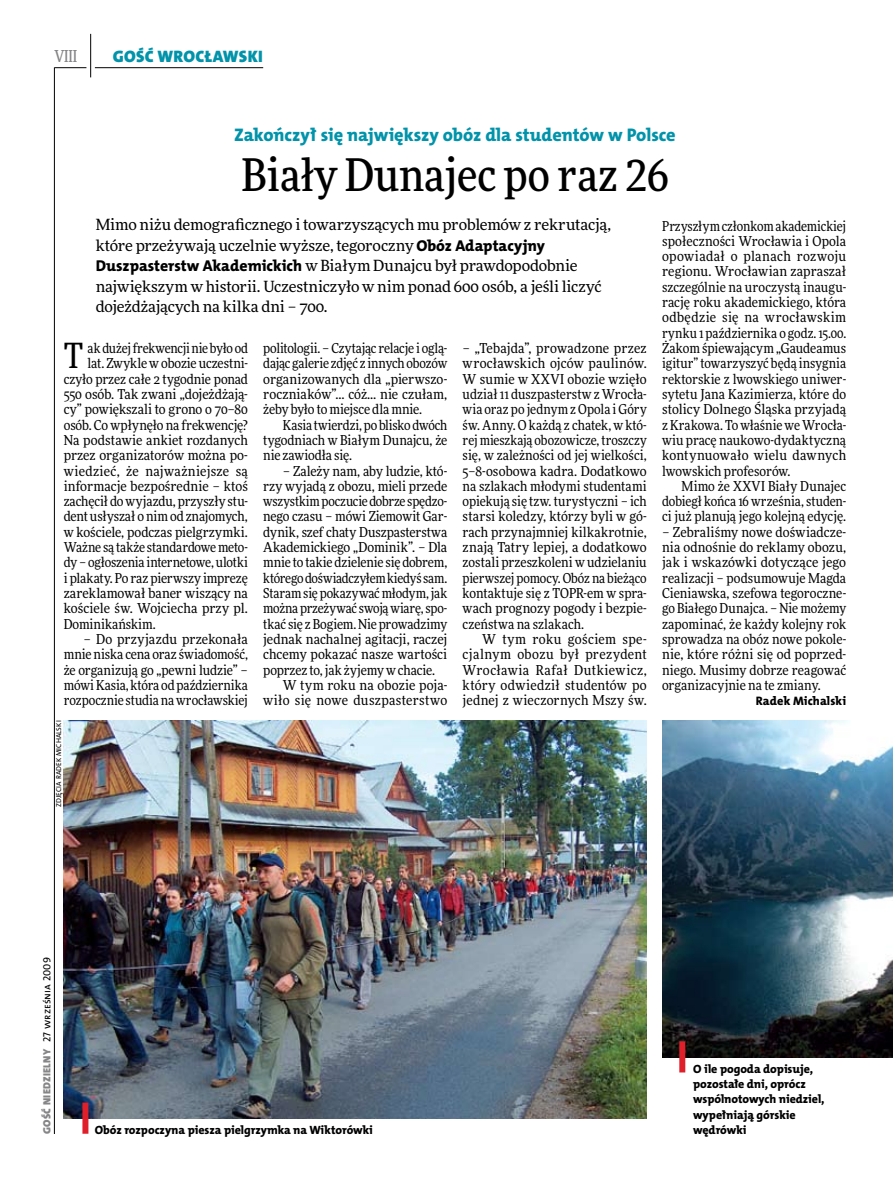
<style>
.page{position:relative;width:893px;height:1191px;background:#fff}
.page>*{position:absolute;margin:0;border:0;box-sizing:border-box;transform-origin:0 0}
.t1{font:500 45px "Freeday Narrow";color:#000}
.t2{font:34.8px "Freeday Narrow News";color:#000}
.t3{font:18.3px "The Mix HP8 Ex Bld";letter-spacing:-.005em;color:#0093aa}
.t4{font:16.65px "The Mix HP9 Blk";letter-spacing:.02em;color:#0093aa}
.t5{font:500 16.5px "Freeday Narrow";color:#858486;scale:.9 1}
.t6{font:15.45px/20.4px "Freeday News";letter-spacing:-.01em;color:#000}
.t7{font:13.65px/15.3px "Freeday Narrow News";color:#000;text-align:justify}
.t8{font:13.65px "Freeday Narrow News";letter-spacing:.025em;color:#000}
.t9{font:13.65px "Freeday Narrow News";letter-spacing:.02em;color:#000}
.t10{font:12.3px "The Mix HP8 Ex Bld";letter-spacing:.005em;color:#000}
.t11{font:12px/15.3px "The Mix HP8 Ex Bld";letter-spacing:-.005em;color:#000}
.t12{font:10.5px "The Mix HP9 Blk";letter-spacing:.025em;color:#858486}
.t13{font:7.2px "The Mix HP5 Plain";letter-spacing:.015em;color:#000}
.s1{font-family:"The Mix HP8 Ex Bld";font-size:15.75px}
.s2{font-family:"The Mix HP5 Plain";color:#000}
</style>
<div class="page">
<hr style="left:54px;top:67px;width:1px;height:1067px;background:#000">
<hr style="left:90px;top:34px;width:1px;height:43px;background:#000">
<hr style="left:54px;top:67px;width:32px;height:1px;background:#000">
<hr style="left:95px;top:67px;width:168px;height:1px;background:#000">
<img style="left:64px;top:720px;width:583px;height:398px">
<div style="left:82px;top:1102px;width:6px;height:31px;background:#df1f2a"></div>
<img style="left:662px;top:720px;width:231px;height:337px">
<div style="left:679px;top:1041px;width:6px;height:31px;background:#df1f2a"></div>
<p class="t5" style="left:54px;top:46px;width:27px">VIII</p>
<p class="t4" style="left:113px;top:46px;width:152px">GOŚĆ WROCŁAWSKI</p>
<h3 class="t3" style="left:234px;top:123px;width:443px">Zakończył się największy obóz dla studentów w Polsce</h3>
<h1 class="t1" style="left:241px;top:147px;width:429px">Biały Dunajec po raz 26</h1>
<p class="t6" style="left:96px;top:214px;width:517px">Mimo niżu demograficznego i towarzyszących mu problemów z rekrutacją, które przeżywają uczelnie wyższe, tegoroczny <span class="s1">Obóz Adaptacyjny Duszpasterstw Akademickich</span> w Białym Dunajcu był prawdopodobnie największym w historii. Uczestniczyło w nim ponad 600 osób, a jeśli liczyć dojeżdżających na kilka dni – 700.</p>
<h2 class="t2" style="left:64px;top:334px;width:21px">T</h2>
<p class="t7" style="left:88px;top:340px;width:162px">ak dużej frekwencji nie było od</p>
<p class="t7" style="left:88px;top:356px;width:162px">lat. Zwykle w obozie uczestni-</p>
<p class="t7" style="left:64px;top:371px;width:186px">czyło przez całe 2 tygodnie ponad</p>
<p class="t7" style="left:64px;top:386px;width:186px">550 osób. Tak zwani „dojeżdżają-</p>
<p class="t7" style="left:64px;top:401px;width:186px">cy” powiększali to grono o 70–80</p>
<p class="t7" style="left:64px;top:417px;width:186px">osób. Co wpłynęło na frekwencję?</p>
<p class="t7" style="left:64px;top:432px;width:186px">Na podstawie ankiet rozdanych</p>
<p class="t7" style="left:64px;top:447px;width:186px">przez organizatorów można po-</p>
<p class="t8" style="left:64px;top:462px;width:186px">wiedzieć, że najważniejsze są</p>
<p class="t7" style="left:64px;top:478px;width:186px">informacje bezpośrednie – ktoś</p>
<p class="t7" style="left:64px;top:493px;width:186px">zachęcił do wyjazdu, przyszły stu-</p>
<p class="t7" style="left:64px;top:509px;width:186px">dent usłyszał o nim od znajomych,</p>
<p class="t7" style="left:64px;top:524px;width:186px">w kościele, podczas pielgrzymki.</p>
<p class="t7" style="left:64px;top:539px;width:186px">Ważne są także standardowe meto-</p>
<p class="t7" style="left:64px;top:555px;width:186px">dy – ogłoszenia internetowe, ulotki</p>
<p class="t7" style="left:64px;top:570px;width:186px">i plakaty. Po raz pierwszy imprezę</p>
<p class="t7" style="left:64px;top:585px;width:186px">zareklamował baner wiszący na</p>
<p class="t7" style="left:64px;top:600px;width:186px">kościele św. Wojciecha przy pl.</p>
<p class="t7" style="left:64px;top:616px;width:93px">Dominikańskim.</p>
<p class="t7" style="left:64px;top:631px;width:186px;text-indent:20px">– Do przyjazdu przekonała mnie niska cena oraz świadomość, że organizują go „pewni ludzie” – mówi Kasia, która od października rozpocznie studia na wrocławskiej</p>
<p class="t13" style="left:54px;top:807px;width:88px;rotate:-90deg">Zdjęcia Radek Michalski</p>
<p class="t7" style="left:263px;top:340px;width:186px">politologii. – Czytając relacje i oglą&shy;dając galerie zdjęć z innych obozów organizowanych dla „pierwszo&shy;roczniaków”… cóż… nie czułam, żeby było to miejsce dla mnie.</p>
<p class="t7" style="left:263px;top:417px;width:186px;text-indent:20px">Kasia twierdzi, po blisko dwóch tygodniach w Białym Dunajcu, że nie zawiodła się.</p>
<p class="t7" style="left:283px;top:463px;width:166px">– Zależy nam, aby ludzie, któ-</p>
<p class="t7" style="left:263px;top:478px;width:186px">rzy wyjadą z obozu, mieli przede</p>
<p class="t7" style="left:263px;top:493px;width:186px">wszystkim poczucie dobrze spędzo-</p>
<p class="t7" style="left:263px;top:509px;width:186px">nego czasu – mówi Ziemowit Gar-</p>
<p class="t7" style="left:263px;top:524px;width:186px">dynik, szef chaty Duszpasterstwa</p>
<p class="t7" style="left:263px;top:539px;width:186px">Akademickiego „Dominik”. – Dla</p>
<p class="t7" style="left:263px;top:555px;width:186px">mnie to takie dzielenie się dobrem,</p>
<p class="t7" style="left:263px;top:570px;width:186px">którego doświadczyłem kiedyś sam.</p>
<p class="t7" style="left:263px;top:585px;width:186px">Staram się pokazywać młodym, jak</p>
<p class="t7" style="left:263px;top:600px;width:186px">można przeżywać swoją wiarę, spo-</p>
<p class="t7" style="left:263px;top:616px;width:186px">tkać się z Bogiem. Nie prowadzimy</p>
<p class="t7" style="left:263px;top:631px;width:186px">jednak nachalnej agitacji, raczej</p>
<p class="t7" style="left:263px;top:646px;width:186px">chcemy pokazać nasze wartości</p>
<p class="t7" style="left:263px;top:662px;width:173px">poprzez to, jak żyjemy w chacie.</p>
<p class="t7" style="left:283px;top:677px;width:166px">W tym roku na obozie poja-</p>
<p class="t9" style="left:263px;top:692px;width:186px">wiło się nowe duszpasterstwo</p>
<p class="t7" style="left:463px;top:340px;width:186px">– „Tebajda”, prowadzone przez wrocławskich ojców paulinów.<br>W sumie w XXVI obozie wzięło udział 11 duszpasterstw z Wrocła&shy;wia oraz po jednym zOpola iGóry św. Anny. O każdą z chatek, w któ&shy;rej mieszkają obozowicze, troszczy się, w zależności od jej wielkości, 5–8-osobowa kadra. Dodatkowo na szlakach młodymi studentami opiekują się tzw. turystyczni – ich starsi koledzy, którzy byli w gó&shy;rach przynajmniej kilkakrotnie, znają Tatry lepiej, a dodatkowo zostali przeszkoleni w udzielaniu pierwszej pomocy. Obóz na bieżąco kontaktuje się z TOPR-em w spra&shy;wach prognozy pogody i bezpie&shy;czeństwa na szlakach.</p>
<p class="t7" style="left:463px;top:631px;width:186px;text-indent:20px">W tym roku gościem spe&shy;cjalnym obozu był prezydent Wrocławia Rafał Dutkiewicz, który odwiedził studentów po jednej z wieczornych Mszy św.</p>
<p class="t7" style="left:662px;top:218px;width:186px">Przyszłym członkom akademickiej społeczności Wrocławia i Opola opowiadał o planach rozwoju regionu. Wrocławian zapraszał szczególnie na uroczystą inaugu&shy;rację roku akademickiego, która odbędzie się na wrocławskim rynku 1 października o godz. 15.00.<br>Żakom śpiewającym „Gaudeamus igitur” towarzyszyć będą insygnia rektorskie z lwowskiego uniwer&shy;sytetu Jana Kazimierza, które do stolicy Dolnego Śląska przyjadą z Krakowa. To właśnie we Wrocła&shy;wiu pracę naukowo-dydaktyczną kontynuowało wielu dawnych lwowskich profesorów.</p>
<p class="t7" style="left:662px;top:478px;width:186px;text-indent:20px">Mimo że XXVI Biały Dunajec dobiegł końca 16 września, studen&shy;ci już planują jego kolejną edycję.</p>
<p class="t7" style="left:662px;top:524px;width:186px">– Zebraliśmy nowe doświadcze&shy;nia odnośnie do reklamy obozu, jak i wskazówki dotyczące jego realizacji – podsumowuje Magda Cieniawska, szefowa tegoroczne&shy;go Białego Dunajca. – Nie możemy zapominać, że każdy kolejny rok sprowadza na obóz nowe pokole&shy;nie, które różni się od poprzed&shy;niego. Musimy dobrze reagować organizacyjnie na te zmiany.</p>
<p class="t10" style="left:756px;top:693px;width:92px">Radek Michalski</p>
<p class="t12" style="left:40px;top:1134px;width:178px;rotate:-90deg">GOŚĆ NIEDZIELNY <span class="s2">27 września 2009</span></p>
<p class="t11" style="left:95px;top:1122px;width:279px">Obóz rozpoczyna piesza pielgrzymka na Wiktorówki</p>
<p class="t11" style="left:693px;top:1061px;width:133px">O ile pogoda dopisuje, pozostałe dni, oprócz wspólnotowych niedziel, wypełniają górskie wędrówki</p>
</div>
